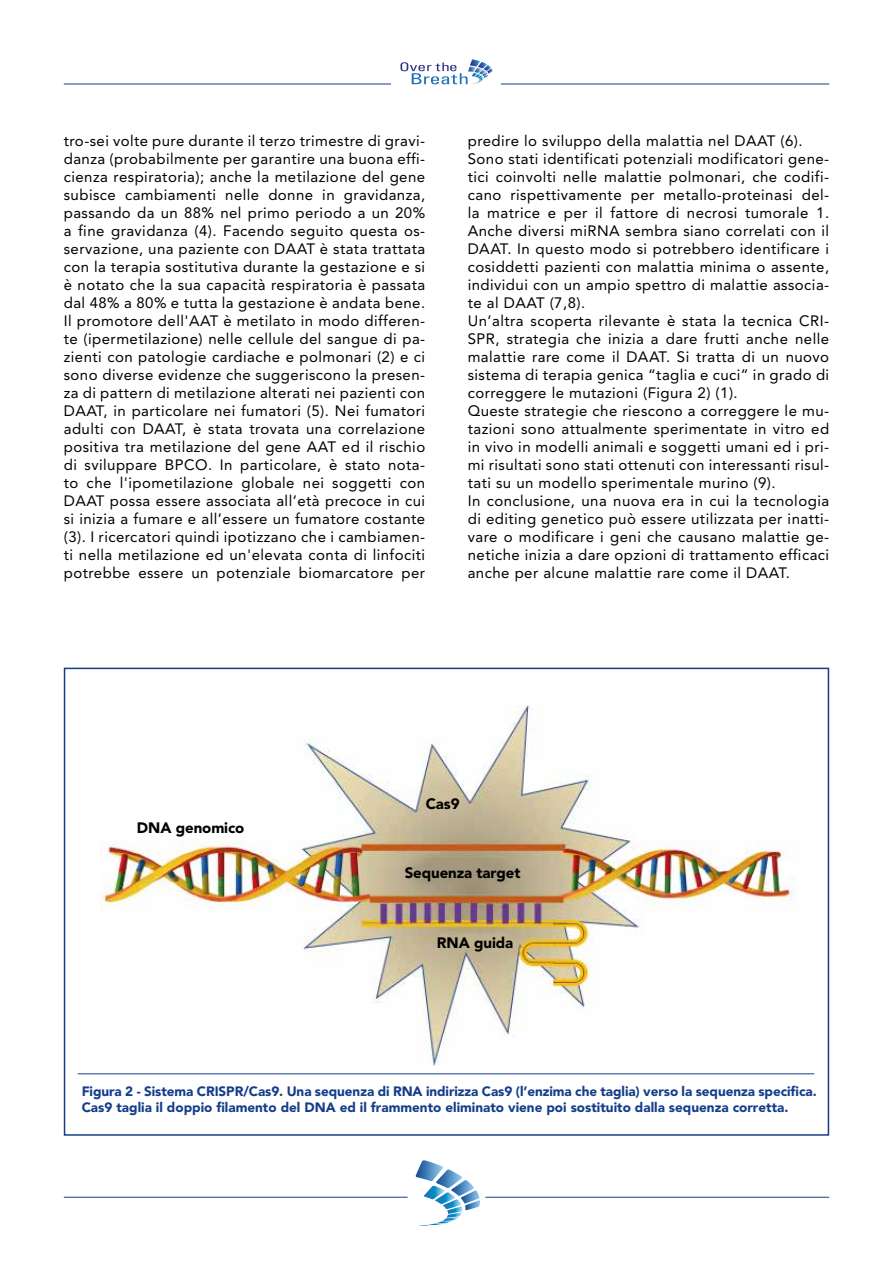
<style>
.page{position:relative;width:893px;height:1263px;background:#fff}
.page>*{position:absolute;margin:0;border:0;box-sizing:border-box;transform-origin:0 0}
.t1{font:15px/18px "Avenir LT Std";letter-spacing:.03em;color:#000;text-align:justify}
.t2{font:900 15px "Avenir LT Std";letter-spacing:-.005em;color:#000}
.t3{font:900 13.5px/16.2px "Avenir LT Std";color:#153d8b}
</style>
<div class="page">
<hr style="left:64px;top:84px;width:765px;height:1px;background:#153d8b">
<hr style="left:64px;top:1197px;width:765px;height:1px;background:#153d8b">
<div style="left:391px;top:59px;width:110px;height:30px;background:#fff"></div>
<svg style="left:400px;top:59px;width:92px;height:25px"></svg>
<svg style="left:402px;top:1160px;width:88px;height:66px"></svg>
<hr style="left:78px;top:1073px;width:736px;height:1px;background:#153d8b">
<img style="left:100px;top:705px;width:696px;height:360px">
<div style="left:64px;top:668px;width:765px;height:468px;border:2px solid #153d8b"></div>
<p class="t1" style="left:64px;top:131px;width:363px">tro-sei volte pure durante il terzo trimestre di gravi&shy;danza (probabilmente per garantire una buona effi&shy;cienza respiratoria); anche la metilazione del gene subisce cambiamenti nelle donne in gravidanza, passando da un 88% nel primo periodo a un 20% a fine gravidanza (4). Facendo seguito questa os&shy;servazione, una paziente con DAAT è stata trattata con la terapia sostitutiva durante la gestazione e si è notato che la sua capacità respiratoria è passata dal 48% a 80% e tutta la gestazione è andata bene.<br>Il promotore dell'AAT è metilato in modo differen&shy;te (ipermetilazione) nelle cellule del sangue di pa&shy;zienti con patologie cardiache e polmonari (2) e ci sono diverse evidenze che suggeriscono la presen&shy;za di pattern di metilazione alterati nei pazienti con DAAT, in particolare nei fumatori (5). Nei fumatori adulti con DAAT, è stata trovata una correlazione positiva tra metilazione del gene AAT ed il rischio di sviluppare BPCO. In particolare, è stato nota&shy;to che l'ipometilazione globale nei soggetti con DAAT possa essere associata all’età precoce in cui si inizia a fumare e all’essere un fumatore costante (3). I ricercatori quindi ipotizzano che i cambiamen&shy;ti nella metilazione ed un'elevata conta di linfociti potrebbe essere un potenziale biomarcatore per</p>
<p class="t1" style="left:468px;top:131px;width:363px;text-align:left">predire lo sviluppo della malattia nel DAAT (6).<br>Sono stati identificati potenziali modificatori gene&shy;tici coinvolti nelle malattie polmonari, che codifi&shy;cano rispettivamente per metallo-proteinasi del&shy;la matrice e per il fattore di necrosi tumorale 1.<br>Anche diversi miRNA sembra siano correlati con il DAAT. In questo modo si potrebbero identificare i cosiddetti pazienti con malattia minima o assente, individui con un ampio spettro di malattie associa&shy;te al DAAT (7,8).<br>Un’altra scoperta rilevante è stata la tecnica CRI-SPR, strategia che inizia a dare frutti anche nelle malattie rare come il DAAT. Si tratta di un nuovo sistema di terapia genica “taglia e cuci” in grado di correggere le mutazioni (Figura 2) (1).<br>Queste strategie che riescono a correggere le mu&shy;tazioni sono attualmente sperimentate in vitro ed in vivo in modelli animali e soggetti umani ed i pri&shy;mi risultati sono stati ottenuti con interessanti risul&shy;tati su un modello sperimentale murino (9).<br>In conclusione, una nuova era in cui la tecnologia di editing genetico può essere utilizzata per inatti&shy;vare o modificare i geni che causano malattie ge&shy;netiche inizia a dare opzioni di trattamento efficaci anche per alcune malattie rare come il DAAT.</p>
<p class="t2" style="left:137px;top:818px;width:109px">DNA genomico</p>
<p class="t2" style="left:426px;top:795px;width:35px">Cas9</p>
<p class="t2" style="left:405px;top:864px;width:117px">Sequenza target</p>
<p class="t2" style="left:437px;top:934px;width:78px">RNA guida</p>
<p class="t3" style="left:82px;top:1083px;width:736px">Figura 2 - Sistema CRISPR/Cas9. Una sequenza di RNA indirizza Cas9 (l’enzima che taglia) verso la sequenza specifica.<br>Cas9 taglia il doppio filamento del DNA ed il frammento eliminato viene poi sostituito dalla sequenza corretta.</p>
</div>
